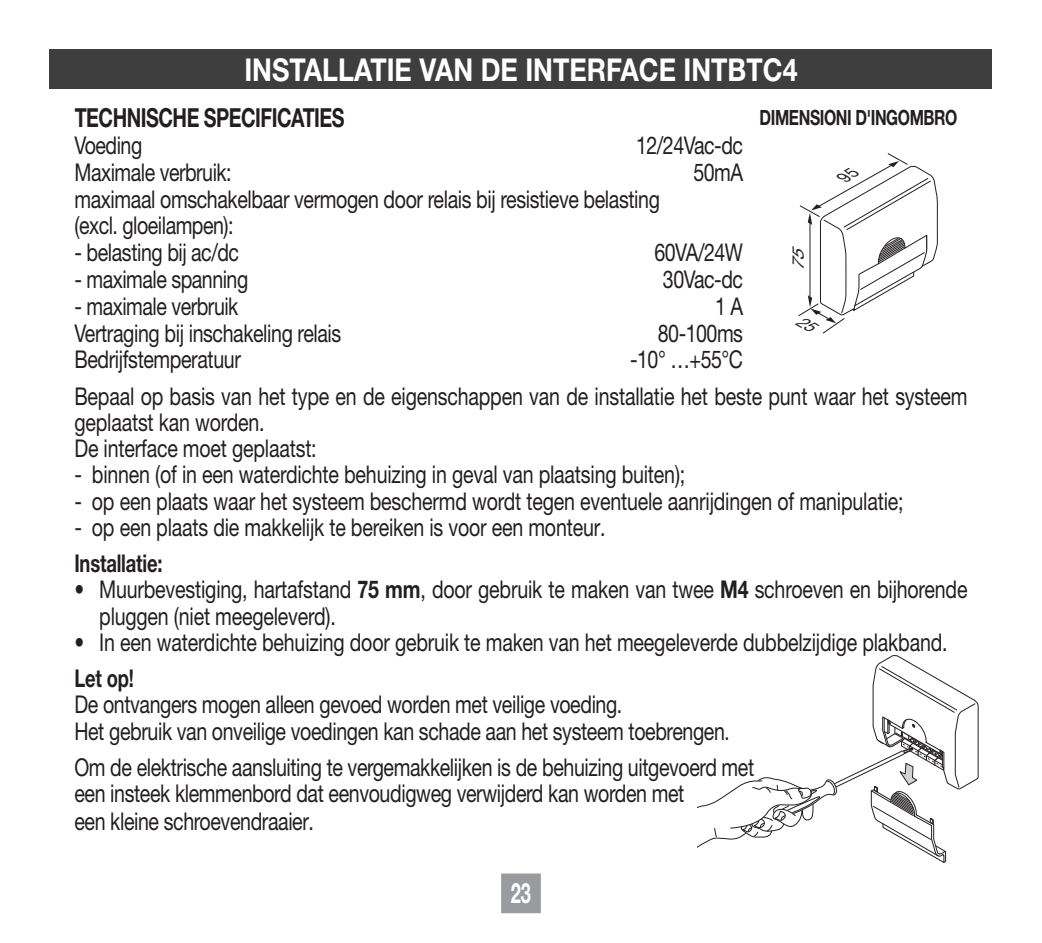
<style>
.page{position:relative;width:1042px;height:943px;background:#fff}
.page>*{position:absolute;margin:0;border:0;box-sizing:border-box;transform-origin:0 0}
.t1{font:700 31.5px "Helvetica Neue LT Std";color:#fff;scale:.85 1}
.t2{font:700 28px "Helvetica Neue LT Std";color:#fff;scale:.65 1}
.t3{font:700 26.25px "Helvetica Neue LT Std";letter-spacing:-.025em;color:#231f20;scale:.75 1}
.t4{font:24.5px/26.2px "Helvetica Neue LT Std";letter-spacing:-.02em;color:#231f20;scale:.8 1}
.t5{font:700 24.5px "Helvetica Neue LT Std";letter-spacing:-.01em;color:#231f20;scale:.75 1}
.t6{font:700 21px "Helvetica Neue LT Std";letter-spacing:-.025em;color:#231f20;scale:.75 1}
.t7{font:italic 16.1px "Helvetica Neue LT Std";color:#231f20;scale:1.15 1}
.t8{font:700 15.75px "Helvetica Neue LT Std";color:#231f20;scale:.87 1}
.t9{font:8.75px "Helvetica Neue LT Std";color:#231f20}
.t10{font:700 8.75px "Helvetica Neue LT Std";color:#231f20}
.s1{font-weight:700}
</style>
<div class="page">
<div style="left:501px;top:873px;width:40px;height:40px;background:#999b9e;border:4px solid #999b9e"></div>
<div style="left:50px;top:50px;width:942px;height:39px;background:#3e3e3f"></div>
<svg style="left:697px;top:655px;width:282px;height:208px"></svg>
<svg style="left:798px;top:153px;width:140px;height:181px"></svg>
<p class="t1" style="left:244px;top:50px;width:652px">INSTALLATIE VAN DE INTERFACE INTBTC4</p>
<p class="t3" style="left:75px;top:102px;width:361px">TECHNISCHE SPECIFICATIES</p>
<p class="t4" style="left:74px;top:132px;width:86px">Voeding</p>
<p class="t4" style="left:636px;top:132px;width:135px">12/24Vac-dc</p>
<p class="t4" style="left:74px;top:159px;width:198px">Maximale verbruik:</p>
<p class="t4" style="left:693px;top:159px;width:64px">50mA</p>
<p class="t4" style="left:74px;top:185px;width:733px">maximaal omschakelbaar vermogen door relais bij resistieve belasting</p>
<p class="t4" style="left:74px;top:212px;width:200px">(excl. gloeilampen):</p>
<p class="t4" style="left:74px;top:239px;width:207px">- belasting bij ac/dc</p>
<p class="t4" style="left:654px;top:239px;width:112px">60VA/24W</p>
<p class="t4" style="left:74px;top:266px;width:219px">- maximale spanning</p>
<p class="t4" style="left:663px;top:266px;width:102px">30Vac-dc</p>
<p class="t4" style="left:74px;top:292px;width:206px">- maximale verbruik</p>
<p class="t4" style="left:715px;top:292px;width:37px">1 A</p>
<p class="t4" style="left:74px;top:319px;width:335px">Vertraging bij inschakeling relais</p>
<p class="t4" style="left:658px;top:319px;width:108px">80-100ms</p>
<p class="t4" style="left:74px;top:346px;width:210px">Bedrijfstemperatuur</p>
<p class="t4" style="left:630px;top:346px;width:143px">-10° …+55°C</p>
<p class="t4" style="left:74px;top:382px;width:1118px">Bepaal op basis van het type en de eigenschappen van de installatie het beste punt waar het systeem geplaatst kan worden.</p>
<p class="t4" style="left:74px;top:435px;width:304px">De interface moet geplaatst:</p>
<p class="t4" style="left:74px;top:461px;width:765px">- binnen (of in een waterdichte behuizing in geval van plaatsing buiten);</p>
<p class="t4" style="left:74px;top:487px;width:1038px">- op een plaats waar het systeem beschermd wordt tegen eventuele aanrijdingen of manipulatie;</p>
<p class="t4" style="left:74px;top:513px;width:665px">- op een plaats die makkelijk te bereiken is voor een monteur.</p>
<p class="t5" style="left:74px;top:548px;width:119px">Installatie:</p>
<p class="t4" style="left:99px;top:576px;width:1087px;text-indent:-25px">• Muurbevestiging, hartafstand <span class="s1">75 mm</span>, door gebruik te maken van twee <span class="s1">M4</span> schroeven en bijhorende pluggen (niet meegeleverd).</p>
<p class="t4" style="left:74px;top:628px;width:1093px">• In een waterdichte behuizing door gebruik te maken van het meegeleverde dubbelzijdige plakband.</p>
<p class="t5" style="left:74px;top:663px;width:81px">Let op!</p>
<p class="t4" style="left:74px;top:691px;width:686px">De ontvangers mogen alleen gevoed worden met veilige voeding.</p>
<p class="t4" style="left:74px;top:717px;width:820px">Het gebruik van onveilige voedingen kan schade aan het systeem toebrengen.</p>
<p class="t4" style="left:74px;top:753px;width:851px">Om de elektrische aansluiting te vergemakkelijken is de behuizing uitgevoerd met</p>
<p class="t4" style="left:74px;top:779px;width:764px">een insteek klemmenbord dat eenvoudigweg verwijderd kan worden met</p>
<p class="t4" style="left:74px;top:807px;width:301px">een kleine schroevendraaier.</p>
<p class="t6" style="left:759px;top:105px;width:265px">DIMENSIONI D'INGOMBRO</p>
<p class="t7" style="left:788px;top:271px;width:29px;rotate:-90deg">75</p>
<p class="t8" style="left:781px;top:621px;width:69px">RXRADO</p>
<p class="t9" style="left:694px;top:642px;width:25px">Date :</p>
<p class="t9" style="left:613px;top:642px;width:26px">Draft :</p>
<p class="t9" style="left:642px;top:642px;width:38px">P.J.Heath</p>
<p class="t10" style="left:722px;top:642px;width:38px">21-05-97</p>
<p class="t2" style="left:511px;top:876px;width:33px">23</p>
</div>
